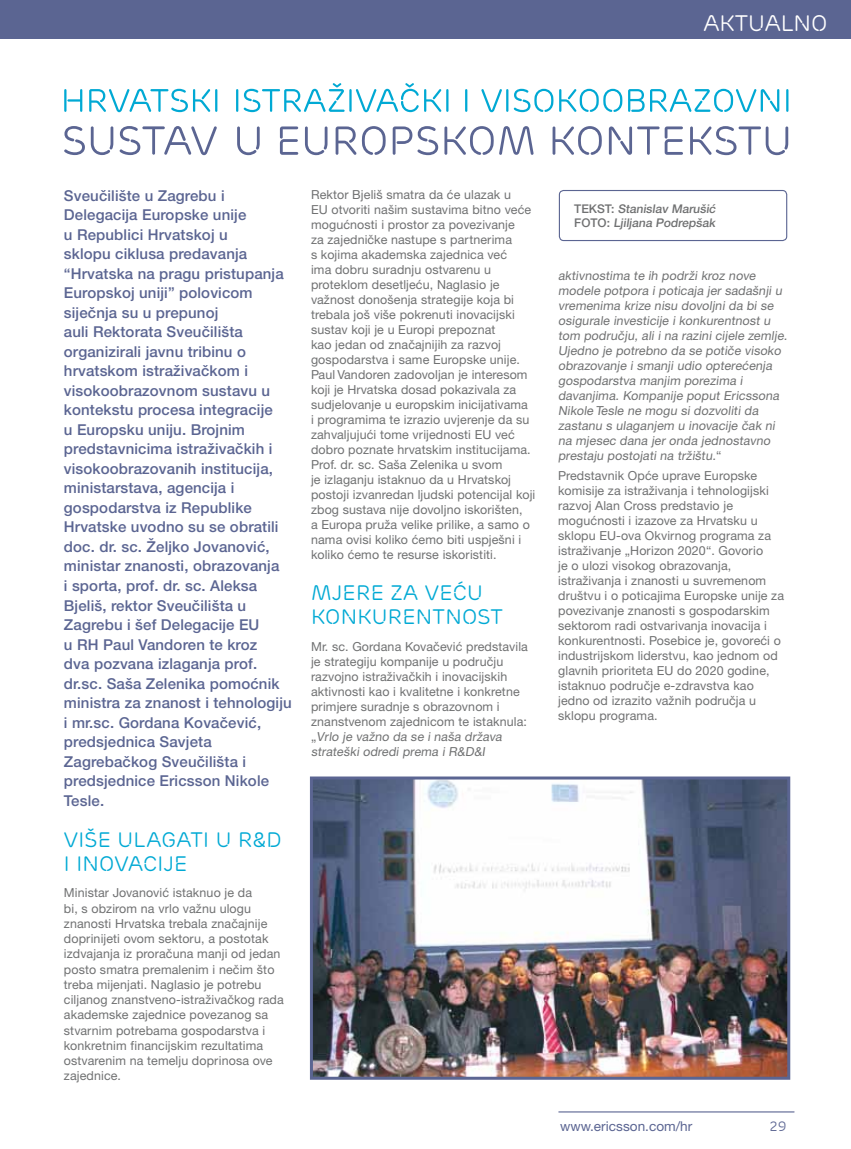
<style>
.page{position:relative;width:851px;height:1149px;background:#fff}
.page>*{position:absolute;margin:0;border:0;box-sizing:border-box;transform-origin:0 0}
.t1{font:22.5px "Ericsson Capital";color:#fff}
.t2{font:21px/24px "Ericsson Capital";letter-spacing:.01em;color:#00a9d4}
.t3{font:500 15px/19.5px "Ericsson Sans";letter-spacing:.01em;color:#5b6592}
.t4{font:13.5px "Ericsson Sans";color:#5b6592}
.t5{font:13.5px "Ericsson Capital";color:#5b6592}
.t6{font:12.45px/15px "Ericsson Sans";letter-spacing:.01em;color:#707172}
.t7{font:500 12px "Ericsson Sans";letter-spacing:-.08em;color:#707172}
</style>
<div class="page">
<div style="left:0;top:0;width:850px;height:38px;background:#5b6592"></div>
<hr style="left:558px;top:1110px;width:236px;height:2px;background:#5b6592">
<svg style="left:237px;top:126px;width:551px;height:29px"></svg>
<svg style="left:64px;top:126px;width:153px;height:29px"></svg>
<svg style="left:236px;top:83px;width:552px;height:29px"></svg>
<svg style="left:64px;top:89px;width:153px;height:23px"></svg>
<div style="left:558px;top:190px;width:229px;height:51px;border:1px solid #5b6592;border-radius:4px"></div>
<img style="left:314px;top:780px;width:472px;height:295px">
<div style="left:310px;top:776px;width:480px;height:303px;border:3px solid #5b6592"></div>
<h1 class="t1" style="left:703px;top:10px;width:125px">AKTUALNO</h1>
<p class="t3" style="left:64px;top:185px;width:229px">Sveučilište u Zagrebu i<br>Delegacija Europske unije<br>u Republici Hrvatskoj u<br>sklopu ciklusa predavanja “Hrvatska na pragu pristupanja<br>Europskoj uniji” polovicom siječnja su u prepunoj<br>auli Rektorata Sveučilišta organizirali javnu tribinu o hrvatskom istraživačkom i visokoobrazovnom sustavu u kontekstu procesa integracije<br>u Europsku uniju. Brojnim predstavnicima istraživačkih i visokoobrazovanih institucija, ministarstava, agencija i gospodarstva iz Republike<br>Hrvatske uvodno su se obratili doc. dr. sc. Željko Jovanović, ministar znanosti, obrazovanja<br>i sporta, prof. dr. sc. Aleksa<br>Bjeliš, rektor Sveučilišta u<br>Zagrebu i šef Delegacije EU<br>u RH Paul Vandoren te kroz<br>dva pozvana izlaganja prof. dr.sc. Saša Zelenika pomoćnik ministra za znanost i tehnologiju i mr.sc. Gordana Kovačević, predsjednica Savjeta<br>Zagrebačkog Sveučilišta i predsjednice Ericsson Nikole<br>Tesle.</p>
<h2 class="t2" style="left:64px;top:827px;width:210px">VIŠE ULAGATI U R&amp;D<br>I INOVACIJE</h2>
<p class="t6" style="left:64px;top:885px;width:221px">Ministar Jovanović istaknuo je da<br>bi, s obzirom na vrlo važnu ulogu znanosti Hrvatska trebala značajnije doprinijeti ovom sektoru, a postotak izdvajanja iz proračuna manji od jedan posto smatra premalenim i nečim što treba mijenjati. Naglasio je potrebu ciljanog znanstveno-istraživačkog rada akademske zajednice povezanog sa stvarnim potrebama gospodarstva i konkretnim financijskim rezultatima ostvarenim na temelju doprinosa ove zajednice.</p>
<p class="t6" style="left:311px;top:187px;width:226px">Rektor Bjeliš smatra da će ulazak u<br>EU otvoriti našim sustavima bitno veće mogućnosti i prostor za povezivanje<br>za zajedničke nastupe s partnerima<br>s kojima akademska zajednica već<br>ima dobru suradnju ostvarenu u proteklom desetljeću, Naglasio je važnost donošenja strategije koja bi trebala još više pokrenuti inovacijski sustav koji je u Europi prepoznat<br>kao jedan od značajnijih za razvoj gospodarstva i same Europske unije.<br>Paul Vandoren zadovoljan je interesom koji je Hrvatska dosad pokazivala za sudjelovanje u europskim inicijativama<br>i programima te izrazio uvjerenje da su zahvaljujući tome vrijednosti EU već dobro poznate hrvatskim institucijama.<br>Prof. dr. sc. Saša Zelenika u svom<br>je izlaganju istaknuo da u Hrvatskoj postoji izvanredan ljudski potencijal koji zbog sustava nije dovoljno iskorišten,<br>a Europa pruža velike prilike, a samo o nama ovisi koliko ćemo biti uspješni i koliko ćemo te resurse iskoristiti.</p>
<h2 class="t2" style="left:311px;top:581px;width:193px">MJERE ZA VEĆU<br>KONKURENTNOST</h2>
<p class="t6" style="left:311px;top:638px;width:218px">Mr. sc. Gordana Kovačević predstavila je strategiju kompanije u području razvojno istraživačkih i inovacijskih aktivnosti kao i kvalitetne i konkretne primjere suradnje s obrazovnom i znanstvenom zajednicom te istaknula: „ Vrlo je važno da se i naša država strateški odredi prema i R&amp;D&amp;I</p>
<p class="t7" style="left:574px;top:201px;width:9px">TEKST</p>
<p class="t7" style="left:611px;top:201px;width:108px">: Stanislav Marušić</p>
<p class="t7" style="left:574px;top:216px;width:17px">FOTO</p>
<p class="t7" style="left:606px;top:216px;width:112px">: Ljiljana Podrepšak</p>
<p class="t6" style="left:558px;top:268px;width:232px">aktivnostima te ih podrži kroz nove modele potpora i poticaja jer sadašnj i u vremenima krize nisu dovoljni da bi se osigurale investicije i konkurentnost u tom području, ali i na razini cijele zemlje.<br>Ujedno je potrebno da se potiče visoko obrazovanje i smanj i udio opterećenja gospodarstva manj im porezima i<br>davanj ima. Kompanije poput Ericssona Nikole Tesle ne mogu si dozvoliti da zastanu s ulaganjem u inovacije čak ni na mjesec dana jer onda jednostavno prestaj u postojati na tržištu.“</p>
<p class="t6" style="left:558px;top:468px;width:227px">Predstavnik Opće uprave Europske komisije za istraživanja i tehnologijski razvoj Alan Cross predstavio je mogućnosti i izazove za Hrvatsku u sklopu EU-ova Okvirnog programa za istraživanje „Horizon 2020“. Govorio<br>je o ulozi visokog obrazovanja, istraživanja i znanosti u suvremenom društvu i o poticajima Europske unije za povezivanje znanosti s gospodarskim sektorom radi ostvarivanja inovacija i konkurentnosti. Posebice je, govoreći o industrijskom liderstvu, kao jednom od glavnih prioriteta EU do 2020 godine, istaknuo područje e-zdravstva kao jedno od izrazito važnih područja u sklopu programa.</p>
<p class="t4" style="left:560px;top:1118px;width:134px">www.ericsson.com/hr</p>
<p class="t5" style="left:769px;top:1118px;width:18px">29</p>
</div>
